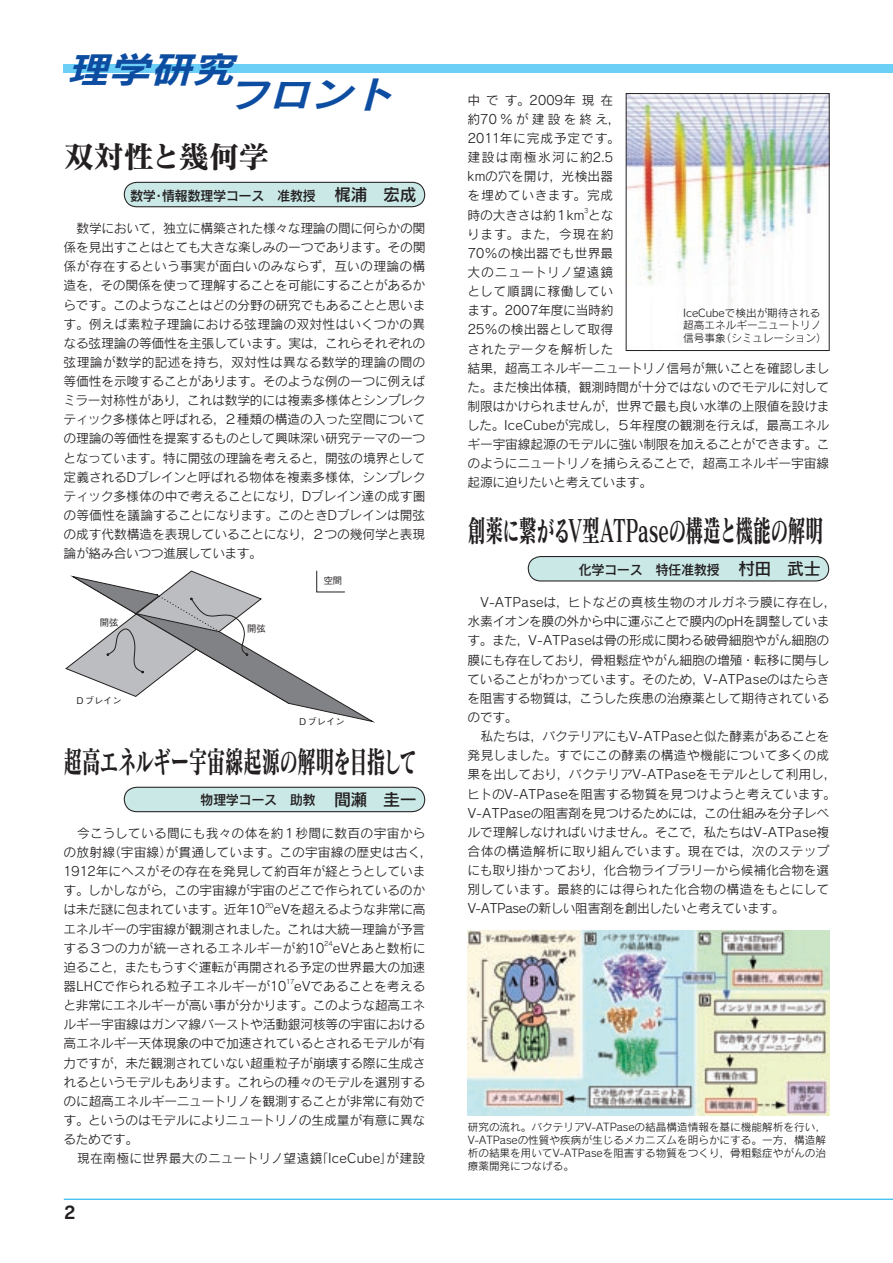
<style>
.page{position:relative;width:893px;height:1263px;background:#fff}
.page>*{position:absolute;margin:0;border:0;box-sizing:border-box;transform-origin:0 0}
.t1{font:italic 35.85px "Rodin Pro B";color:#0d4da1;scale:1.16 1}
.t2{font:30.9px "Matisse Pro B";letter-spacing:-.03em;color:#231f20;scale:.58 1}
.t3{font:30.9px "Matisse Pro B";letter-spacing:-.03em;color:#231f20;scale:.6 1}
.t4{font:30.9px "Matisse Pro B";letter-spacing:-.03em;color:#231f20}
.t5{font:13.8px "Rodin Pro DB";letter-spacing:-.035em;color:#231f20;scale:.96 1}
.t6{font:12.75px/19.2px "Rodin Pro M";letter-spacing:-.015em;color:#231f20}
.t7{font:12.75px/19.2px "Rodin Pro M";letter-spacing:.04em;color:#231f20}
.t8{font:10.65px/12.8px "Rodin Pro M";color:#231f20;text-align:justify}
.t9{font:500 9.3px "Gothic BBB Pro";color:#231f20}
.t10{font:6.45px "Rodin Pro M";color:#231f20}
.s1{font-size:16.95px}
</style>
<div class="page">
<div style="left:64px;top:64px;width:829px;height:8px;background:#6bcff6"></div>
<hr style="left:64px;top:1199px;width:829px;height:1px;background:#00aeef">
<svg style="left:123px;top:181px;width:303px;height:27px;background:#bfd9d7"></svg>
<svg style="left:65px;top:570px;width:309px;height:152px"></svg>
<svg style="left:123px;top:786px;width:303px;height:27px;background:#bfd9d7"></svg>
<svg style="left:527px;top:556px;width:303px;height:26px;background:#bdd7d6"></svg>
<img style="left:468px;top:930px;width:361px;height:185px">
<img style="left:628px;top:95px;width:199px;height:215px">
<div style="left:626px;top:93px;width:203px;height:258px;border:1px solid #231f20"></div>
<h1 class="t1" style="left:66px;top:45px;width:156px">理学研究</h1>
<h1 class="t1" style="left:226px;top:70px;width:156px">フロント</h1>
<h2 class="t4" style="left:64px;top:137px;width:207px">双対性と幾何学</h2>
<p class="t5" style="left:130px;top:186px;width:300px">数学･情報数理学コース　准教授<span class="s1">　梶浦　宏成</span></p>
<p class="t6" style="left:63px;top:218px;width:364px;text-align:justify">　数学において，独立に構築された様々な理論の間に何らかの関係を見出すことはとても大きな楽しみの一つであります。その関係が存在するという事実が面白いのみならず，互いの理論の構造を，その関係を使って理解することを可能にすることがあるからです。このようなことはどの分野の研究でもあることと思います。例えば素粒子理論における弦理論の双対性はいくつかの異なる弦理論の等価性を主張しています。実は，これらそれぞれの弦理論が数学的記述を持ち，双対性は異なる数学的理論の間の等価性を示唆することがあります。そのような例の一つに例えばミラー対称性があり，これは数学的には複素多様体とシンプレクティック多様体と呼ばれる，２種類の構造の入った空間についての理論の等価性を提案するものとして興味深い研究テーマの一つとなっています。特に開弦の理論を考えると，開弦の境界として定義されるDブレインと呼ばれる物体を複素多様体，シンプレクティック多様体の中で考えることになり，Dブレイン達の成す圏の等価性を議論することになります。このときDブレインは開弦の成す代数構造を表現していることになり，２つの幾何学と表現論が絡み合いつつ進展しています。</p>
<p class="t9" style="left:100px;top:614px;width:20px">開弦</p>
<p class="t9" style="left:75px;top:693px;width:48px">Ｄブレイン</p>
<p class="t9" style="left:247px;top:621px;width:20px">開弦</p>
<p class="t9" style="left:324px;top:573px;width:20px">空間</p>
<p class="t9" style="left:298px;top:714px;width:48px">Ｄブレイン</p>
<h2 class="t3" style="left:64px;top:741px;width:591px">超高エネルギー宇宙線起源の解明を目指して</h2>
<p class="t5" style="left:200px;top:791px;width:227px">物理学コース　助教<span class="s1">　間瀬　圭一</span></p>
<p class="t6" style="left:63px;top:823px;width:370px">　今こうしている間にも我々の体を約１秒間に数百の宇宙からの放射線（宇宙線）が貫通しています。この宇宙線の歴史は古く，<br>1912年にヘスがその存在を発見して約百年が経とうとしています。しかしながら，この宇宙線が宇宙のどこで作られているのかは未だ謎に包まれています。近年10</p>
<p class="t10" style="left:265px;top:901px;width:10px">20</p>
<p class="t6" style="left:64px;top:900px;width:363px;text-align:justify;text-indent:210px">eVを超えるような非常に高エネルギーの宇宙線が観測されました。これは大統一理論が予言する３つの力が統一されるエネルギーが約10</p>
<p class="t10" style="left:324px;top:939px;width:10px">24</p>
<p class="t6" style="left:64px;top:938px;width:363px;text-align:justify;text-indent:269px">eVとあと数桁に迫ること，またもうすぐ運転が再開される予定の世界最大の加速器LHCで作られる粒子エネルギーが10</p>
<p class="t10" style="left:286px;top:978px;width:10px">17</p>
<p class="t6" style="left:63px;top:976px;width:364px;text-indent:231px">eVであることを考えると非常にエネルギーが高い事が分かります。このような超高エネルギー宇宙線はガンマ線バーストや活動銀河核等の宇宙における高エネルギー天体現象の中で加速されているとされるモデルが有力ですが，未だ観測されていない超重粒子が崩壊する際に生成されるというモデルもあります。これらの種々のモデルを選別するのに超高エネルギーニュートリノを観測することが非常に有効です。というのはモデルによりニュートリノの生成量が有意に異なるためです。<br>　現在南極に世界最大のニュートリノ望遠鏡「IceCube」が建設</p>
<p class="t7" style="left:467px;top:90px;width:154px">中です。2009年現在約70％が建設を終え，<br>2011年に完成予定です。建設は南極氷河に約2.5 kmの穴を開け，光検出器を埋めていきます。完成時の大きさは約１km とな</p>
<p class="t10" style="left:584px;top:206px;width:6px">3</p>
<p class="t6" style="left:467px;top:224px;width:364px">ります。また，今現在約<br>70％の検出器でも世界最<br>大のニュートリノ望遠鏡<br>として順調に稼働してい<br>ます。2007年度に当時約<br>25％の検出器として取得<br>されたデータを解析した<br>結果，超高エネルギーニュートリノ信号が無いことを確認しました。まだ検出体積，観測時間が十分ではないのでモデルに対して制限はかけられませんが，世界で最も良い水準の上限値を設けました。IceCubeが完成し，５年程度の観測を行えば，最高エネルギー宇宙線起源のモデルに強い制限を加えることができます。このようにニュートリノを捕らえることで，超高エネルギー宇宙線起源に迫りたいと考えています。</p>
<p class="t8" style="left:683px;top:306px;width:145px;text-align:left">IceCubeで検出が期待される超高エネルギーニュートリノ信号事象（シミュレーション）</p>
<h2 class="t2" style="left:468px;top:511px;width:615px">創薬に繋がるV型ATPaseの構造と機能の解明</h2>
<p class="t5" style="left:579px;top:560px;width:254px">化学コース　特任准教授<span class="s1">　村田　武士</span></p>
<p class="t6" style="left:467px;top:592px;width:370px">　V-ATPaseは，ヒトなどの真核生物のオルガネラ膜に存在し，水素イオンを膜の外から中に運ぶことで膜内のpHを調整しています。また，V-ATPaseは骨の形成に関わる破骨細胞やがん細胞の膜にも存在しており，骨粗鬆症やがん細胞の増殖・転移に関与していることがわかっています。そのため，V-ATPaseのはたらきを阻害する物質は，こうした疾患の治療薬として期待されているのです。<br>　私たちは，バクテリアにもV-ATPaseと似た酵素があることを発見しました。すでにこの酵素の構造や機能について多くの成果を出しており，バクテリアV-ATPaseをモデルとして利用し，ヒトのV-ATPaseを阻害する物質を見つけようと考えています。V-ATPaseの阻害剤を見つけるためには，この仕組みを分子レベルで理解しなければいけません。そこで，私たちはV-ATPase複合体の構造解析に取り組んでいます。現在では，次のステップにも取り掛かっており，化合物ライブラリーから候補化合物を選別しています。最終的には得られた化合物の構造をもとにしてV-ATPaseの新しい阻害剤を創出したいと考えています。</p>
<p class="t8" style="left:468px;top:1120px;width:360px">研究の流れ。バクテリアV-ATPaseの結晶構造情報を基に機能解析を行い，V-ATPaseの性質や疾病が生じるメカニズムを明らかにする。一方，構造解析の結果を用いてV-ATPaseを阻害する物質をつくり，骨粗鬆症やがんの治療薬開発につなげる。</p>
</div>
